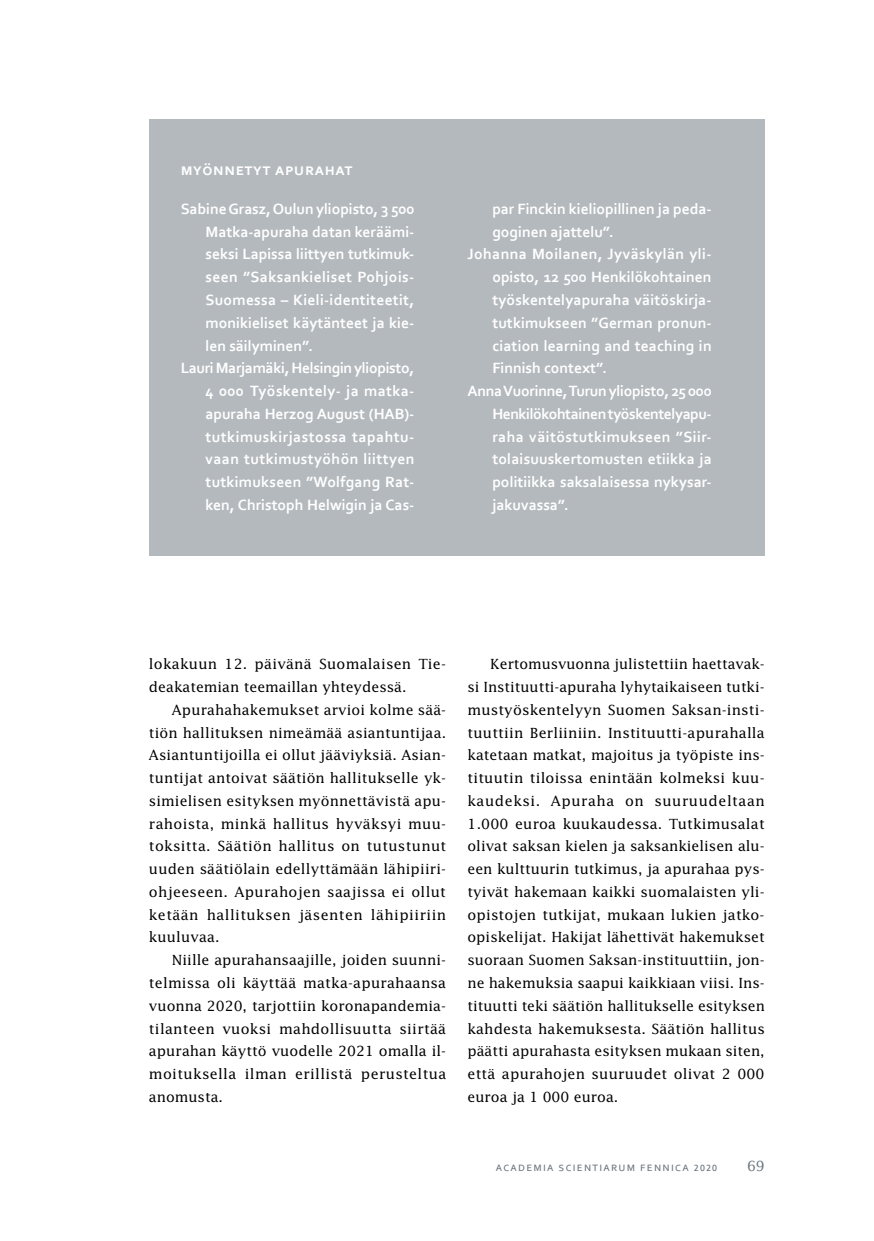
<style>
.page{position:relative;width:874px;height:1241px;background:#fff}
.page>*{position:absolute;margin:0;border:0;box-sizing:border-box;transform-origin:0 0}
.t1{font:700 16.62px "Corbel";color:#fff}
.t2{font:700 15.58px "Corbel";letter-spacing:.005em;color:#fff}
.t3{font:700 15.58px "Corbel";letter-spacing:.025em;color:#fff}
.t4{font:700 15.58px "Corbel";letter-spacing:-.02em;color:#fff}
.t5{font:700 15.58px "Corbel";letter-spacing:-.015em;color:#fff}
.t6{font:700 15.58px "Corbel";letter-spacing:-.025em;color:#fff}
.t7{font:700 15.58px "Corbel";letter-spacing:.03em;color:#fff}
.t8{font:14px/22.8px "Lucida";letter-spacing:.015em;color:#000;text-align:justify}
.t9{font:14px "Lucida";color:#68737b}
.t10{font:12.25px "Corbel";letter-spacing:.1em;color:#68737b}
</style>
<div class="page">
<div style="left:149px;top:119px;width:615px;height:436px;background:#b4b9bd"></div>
<p class="t1" style="left:181px;top:159px;width:65px">myönnetyt</p>
<p class="t1" style="left:275px;top:159px;width:77px">apurahat</p>
<p class="t2" style="left:181px;top:199px;width:235px">Sabine Grasz, Oulun yliopisto, 3 500</p>
<p class="t2" style="left:205px;top:222px;width:210px">Matka-apuraha datan keräämi-</p>
<p class="t2" style="left:205px;top:244px;width:210px">seksi Lapissa liittyen tutkimuk-</p>
<p class="t3" style="left:205px;top:267px;width:210px">seen ”Saksankieliset Pohjois-</p>
<p class="t2" style="left:205px;top:290px;width:210px">Suomessa – Kieli-identiteetit,</p>
<p class="t2" style="left:205px;top:313px;width:210px">monikieliset käytänteet ja kie-</p>
<p class="t2" style="left:205px;top:335px;width:109px">len säilyminen”.</p>
<p class="t4" style="left:181px;top:358px;width:235px">Lauri Marjamäki, Helsingin yliopisto,</p>
<p class="t3" style="left:205px;top:381px;width:210px">4 000 Työskentely- ja matka-</p>
<p class="t2" style="left:205px;top:404px;width:210px">apuraha Herzog August (HAB)-</p>
<p class="t7" style="left:205px;top:427px;width:210px">tutkimuskirjastossa tapahtu-</p>
<p class="t3" style="left:205px;top:449px;width:210px">vaan tutkimustyöhön liittyen</p>
<p class="t2" style="left:205px;top:472px;width:210px">tutkimukseen ”Wolfgang Rat-</p>
<p class="t2" style="left:205px;top:495px;width:210px">ken, Christoph Helwigin ja Cas-</p>
<p class="t2" style="left:492px;top:199px;width:221px">par Finckin kieliopillinen ja peda-</p>
<p class="t2" style="left:492px;top:222px;width:123px">goginen ajattelu”.</p>
<p class="t3" style="left:467px;top:244px;width:245px">Johanna Moilanen, Jyväskylän yli-</p>
<p class="t2" style="left:492px;top:267px;width:221px">opisto, 12 500 Henkilökohtainen</p>
<p class="t2" style="left:492px;top:290px;width:221px">työskentelyapuraha väitöskirja-</p>
<p class="t2" style="left:492px;top:313px;width:221px">tutkimukseen ”German pronun-</p>
<p class="t2" style="left:492px;top:335px;width:221px">ciation learning and teaching in</p>
<p class="t2" style="left:492px;top:358px;width:116px">Finnish context”.</p>
<p class="t5" style="left:467px;top:381px;width:245px">Anna Vuorinne, Turun yliopisto, 25 000</p>
<p class="t6" style="left:492px;top:404px;width:221px">Henkilökohtainen työskentelyapu-</p>
<p class="t3" style="left:492px;top:426px;width:221px">raha väitöstutkimukseen ”Siir-</p>
<p class="t2" style="left:492px;top:449px;width:221px">tolaisuuskertomusten etiikka ja</p>
<p class="t2" style="left:492px;top:472px;width:221px">politiikka saksalaisessa nykysar-</p>
<p class="t2" style="left:492px;top:495px;width:78px">jakuvassa”.</p>
<p class="t8" style="left:149px;top:652px;width:298px">lokakuun 12. päivänä Suomalaisen Tie&shy;deakatemian teemaillan yhteydessä.</p>
<p class="t8" style="left:149px;top:698px;width:299px;text-indent:23px">Apurahahakemukset arvioi kolme sää&shy;tiön hallituksen nimeämää asiantuntijaa.<br>Asiantuntijoilla ei ollut jääviyksiä. Asian&shy;tuntijat antoivat säätiön hallitukselle yk&shy;simielisen esityksen myönnettävistä apu&shy;rahoista, minkä hallitus hyväksyi muu&shy;toksitta. Säätiön hallitus on tutustunut uuden säätiölain edellyttämään lähipiiri&shy;ohjeeseen. Apurahojen saajissa ei ollut ketään hallituksen jäsenten lähipiiriin kuuluvaa.</p>
<p class="t8" style="left:149px;top:948px;width:299px;text-indent:23px">Niille apurahansaajille, joiden suunni&shy;telmissa oli käyttää matka-apurahaansa vuonna 2020, tarjottiin koronapandemia&shy;tilanteen vuoksi mahdollisuutta siirtää apurahan käyttö vuodelle 2021 omalla il&shy;moituksella ilman erillistä perusteltua anomusta.</p>
<p class="t8" style="left:467px;top:652px;width:299px;text-indent:23px">Kertomusvuonna julistettiin haettavak&shy;si Instituutti-apuraha lyhytaikaiseen tutki&shy;mustyöskentelyyn Suomen Saksan-insti&shy;tuuttiin Berliiniin. Instituutti-apurahalla katetaan matkat, majoitus ja työpiste ins&shy;tituutin tiloissa enintään kolmeksi kuu&shy;kaudeksi. Apuraha on suuruudeltaan 1.000 euroa kuukaudessa. Tutkimusalat olivat saksan kielen ja saksankielisen alu&shy;een kulttuurin tutkimus, ja apurahaa pys&shy;tyivät hakemaan kaikki suomalaisten yli&shy;opistojen tutkijat, mukaan lukien jatko&shy;opiskelijat. Hakijat lähettivät hakemukset suoraan Suomen Saksan-instituuttiin, jon&shy;ne hakemuksia saapui kaikkiaan viisi. Ins&shy;tituutti teki säätiön hallitukselle esityksen kahdesta hakemuksesta. Säätiön hallitus päätti apurahasta esityksen mukaan siten, että apurahojen suuruudet olivat 2 000 euroa ja 1 000 euroa.</p>
<p class="t10" style="left:495px;top:1158px;width:223px">Academia Scientiarum Fennica 2020</p>
<p class="t9" style="left:746px;top:1156px;width:19px">69</p>
</div>
